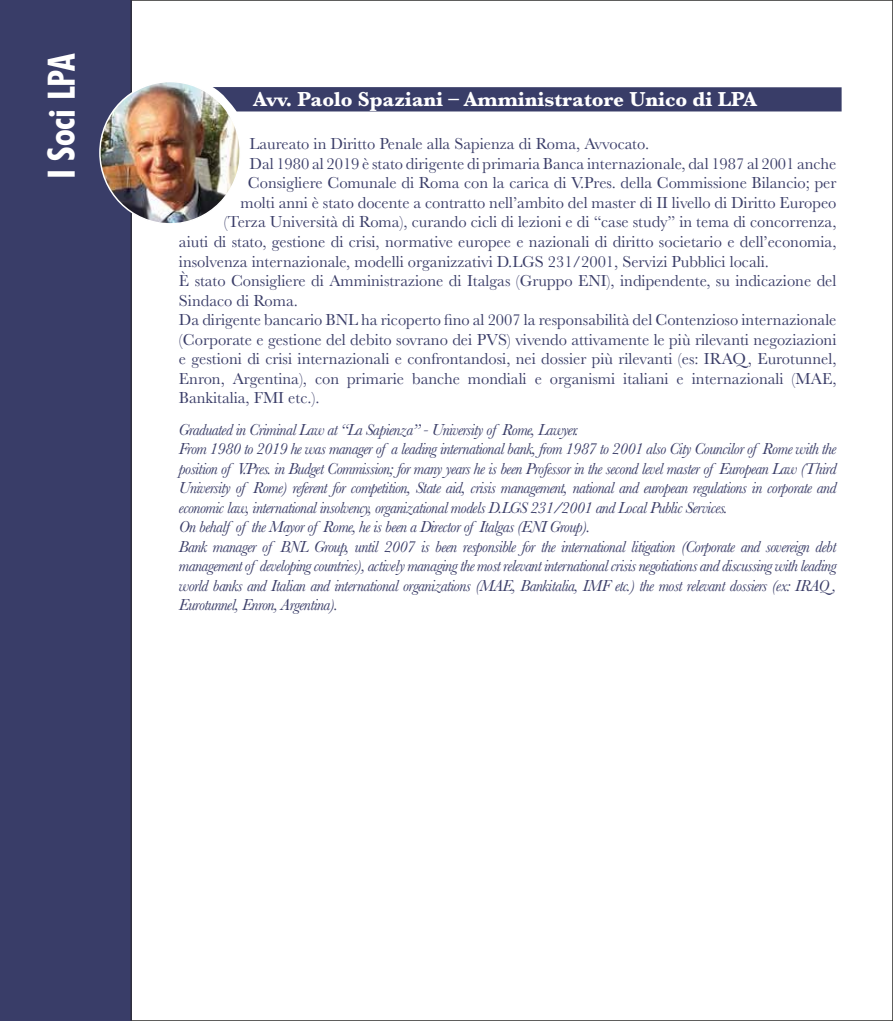
<style>
.page{position:relative;width:893px;height:1021px;background:#fff}
.page>*{position:absolute;margin:0;border:0;box-sizing:border-box;transform-origin:0 0}
.t1{font:700 condensed 37.5px "Futura BT";color:#fff}
.t2{font:700 21px "Baskerville";color:#fff}
.t3{font:16.5px "Baskerville";color:#3a3d68}
.t4{font:italic 16.5px/19.5px "Baskerville";letter-spacing:-.035em;color:#3a3d68}
</style>
<div class="page">
<div style="left:0;top:0;width:131px;height:1020px;background:#393d68"></div>
<div style="left:240px;top:87px;width:602px;height:24px;background:#393d68"></div>
<img style="left:100px;top:82px;width:140px;height:142px">
<h1 class="t1" style="left:39px;top:179px;width:127px;rotate:-90deg">I Soci LPA</h1>
<p class="t2" style="left:253px;top:85px;width:505px">Avv. Paolo Spaziani – Amministratore Unico di LPA</p>
<p class="t3" style="left:249px;top:133px;width:401px">Laureato in Diritto Penale alla Sapienza di Roma, Avvocato.</p>
<p class="t3" style="left:249px;top:153px;width:589px">Dal 1980 al 2019 è stato dirigente di primaria Banca internazionale, dal 1987 al 2001 anche</p>
<p class="t3" style="left:248px;top:172px;width:590px">Consigliere Comunale di Roma con la carica di V.Pres. della Commissione Bilancio; per</p>
<p class="t3" style="left:240px;top:192px;width:598px">molti anni è stato docente a contratto nell’ambito del master di II livello di Diritto Europeo</p>
<p class="t3" style="left:224px;top:212px;width:614px">(Terza Università di Roma), curando cicli di lezioni e di “case study” in tema di concorrenza,</p>
<p class="t3" style="left:179px;top:231px;width:659px">aiuti di stato, gestione di crisi, normative europee e nazionali di diritto societario e dell’economia,</p>
<p class="t3" style="left:179px;top:251px;width:591px">insolvenza internazionale, modelli organizzativi D.LGS 231/2001, Servizi Pubblici locali.</p>
<p class="t3" style="left:179px;top:270px;width:659px">È stato Consigliere di Amministrazione di Italgas (Gruppo ENI), indipendente, su indicazione del</p>
<p class="t3" style="left:179px;top:290px;width:121px">Sindaco di Roma.</p>
<p class="t3" style="left:179px;top:309px;width:659px">Da dirigente bancario BNL ha ricoperto fino al 2007 la responsabilità del Contenzioso internazionale</p>
<p class="t3" style="left:179px;top:329px;width:659px">(Corporate e gestione del debito sovrano dei PVS) vivendo attivamente le più rilevanti negoziazioni</p>
<p class="t3" style="left:179px;top:348px;width:659px">e gestioni di crisi internazionali e confrontandosi, nei dossier più rilevanti (es: IRAQ, Eurotunnel,</p>
<p class="t3" style="left:179px;top:368px;width:659px">Enron, Argentina), con primarie banche mondiali e organismi italiani e internazionali (MAE,</p>
<p class="t3" style="left:179px;top:387px;width:142px">Bankitalia, FMI etc.).</p>
<p class="t4" style="left:179px;top:419px;width:659px">Graduated in Criminal Law at “La Sapienza” - University of Rome, Lawyer.<br>From 1980 to 2019 he was manager of a leading international bank, from 1987 to 2001 also City Councilor of Rome with the position of V.Pres. in Budget Commission; for many years he is been Professor in the second level master of European Law (Third University of Rome) referent for competition, State aid, crisis management, national and european regulations in corporate and economic law, international insolvency, organizational models D.LGS 231/2001 and Local Public Services.<br>On behalf of the Mayor of Rome, he is been a Director of Italgas (ENI Group).<br>Bank manager of BNL Group, until 2007 is been responsible for the international litigation (Corporate and sovereign debt management of developing countries), actively managing the most relevant international crisis negotiations and discussing with leading world banks and Italian and international organizations (MAE, Bankitalia, IMF etc.) the most relevant dossiers (ex: IRAQ , Eurotunnel, Enron, Argentina).</p>
</div>
